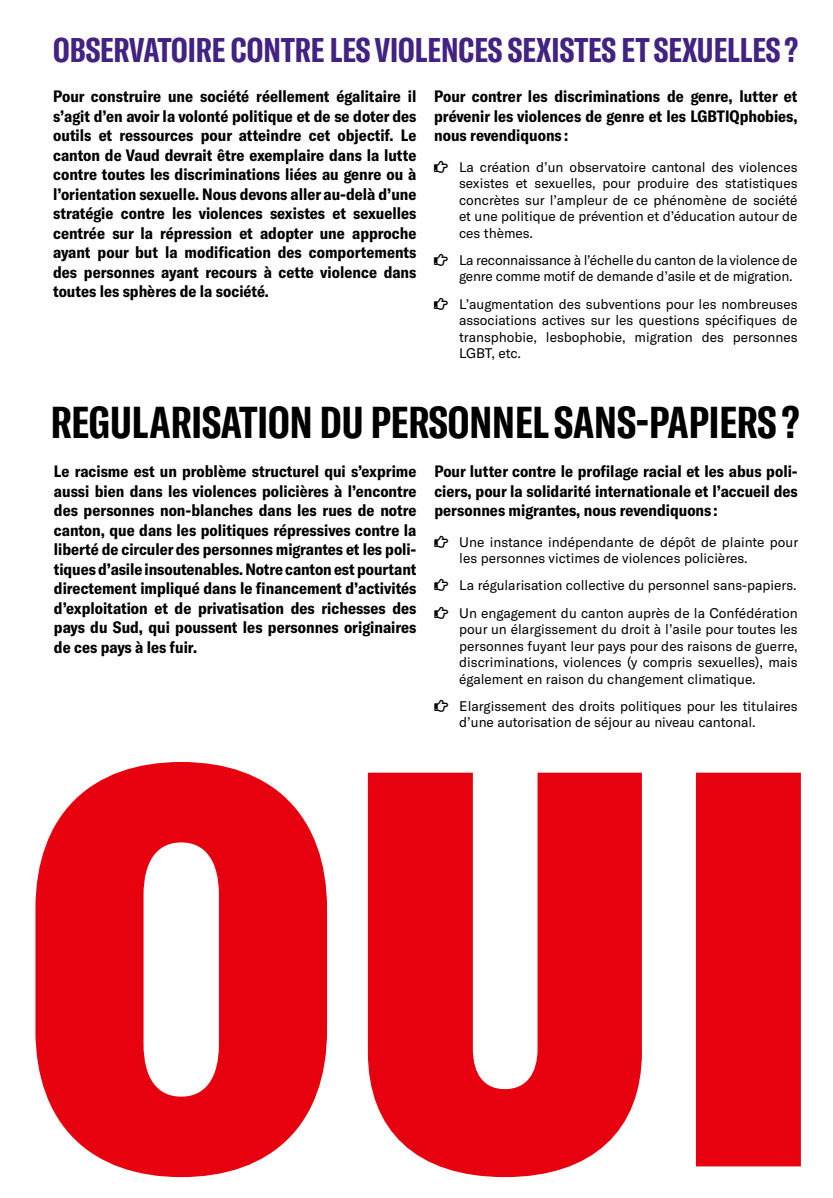
<style>
.page{position:relative;width:833px;height:1198px;background:#fff}
.page>*{position:absolute;margin:0;border:0;box-sizing:border-box;transform-origin:0 0}
.t1{font:700 extra-condensed 44px "GT America";color:#000}
.t2{font:700 extra-condensed 33.75px "GT America";color:#422282}
.intro{font:700 condensed 16.25px/19.5px "GT America";color:#000;text-align:justify}
.t3{font:13.75px/16.5px "GT America";color:#000;text-align:justify}
</style>
<div class="page">
<svg style="left:35px;top:762px;width:766px;height:415px;fill:#e7000e"></svg>
<p class="t2" style="left:53px;top:30px;width:746px">OBSERVATOIRE CONTRE LES VIOLENCES SEXISTES ET SEXUELLES ?</p>
<p class="intro" style="left:53px;top:86px;width:365px">Pour construire une société réellement égalitaire il s’agit d’en avoir la volonté politique et de se doter des outils et ressources pour atteindre cet objectif. Le canton de Vaud devrait être exemplaire dans la lutte contre toutes les discriminations liées au genre ou à l’orientation sexuelle. Nous devons aller au-delà d’une stratégie contre les violences sexistes et sexuelles centrée sur la répression et adopter une approche ayant pour but la modification des comportements des personnes ayant recours à cette violence dans toutes les sphères de la société.</p>
<p class="intro" style="left:434px;top:86px;width:365px">Pour contrer les discriminations de genre, lutter et prévenir les violences de genre et les LGBTIQphobies, nous revendiquons :</p>
<p class="t3" style="left:459px;top:159px;width:340px">La création d’un observatoire cantonal des violences sexistes et sexuelles, pour produire des statistiques concrètes sur l’ampleur de ce phénomène de société et une politique de prévention et d’éducation autour de ces thèmes.</p>
<p class="t3" style="left:459px;top:252px;width:340px">La reconnaissance à l’échelle du canton de la violence de genre comme motif de demande d’asile et de migration.</p>
<p class="t3" style="left:459px;top:295px;width:340px">L’augmentation des subventions pour les nombreuses associations actives sur les questions spécifiques de transphobie, lesbophobie, migration des personnes LGBT, etc.</p>
<p class="t1" style="left:51px;top:395px;width:750px">REGULARISATION DU PERSONNEL SANS-PAPIERS ?</p>
<p class="intro" style="left:54px;top:461px;width:364px">Le racisme est un problème structurel qui s’exprime aussi bien dans les violences policières à l’encontre des personnes non-blanches dans les rues de notre canton, que dans les politiques répressives contre la liberté de circuler des personnes migrantes et les poli&shy;tiques d’asile insoutenables. Notre canton est pourtant directement impliqué dans le financement d’activités d’exploitation et de privatisation des richesses des pays du Sud, qui poussent les personnes originaires de ces pays à les fuir.</p>
<p class="intro" style="left:434px;top:461px;width:365px">Pour lutter contre le profilage racial et les abus poli&shy;ciers, pour la solidarité internationale et l’accueil des personnes migrantes, nous revendiquons :</p>
<p class="t3" style="left:459px;top:534px;width:340px">Une instance indépendante de dépôt de plainte pour les personnes victimes de violences policières.</p>
<p class="t3" style="left:459px;top:577px;width:339px">La régularisation collective du personnel sans-papiers.</p>
<p class="t3" style="left:459px;top:604px;width:340px">Un engagement du canton auprès de la Confédération pour un élargissement du droit à l’asile pour toutes les personnes fuyant leur pays pour des raisons de guerre, discriminations, violences (y compris sexuelles), mais également en raison du changement climatique.</p>
<p class="t3" style="left:459px;top:697px;width:340px">Elargissement des droits politiques pour les titulaires d’une autorisation de séjour au niveau cantonal.</p>
</div>
